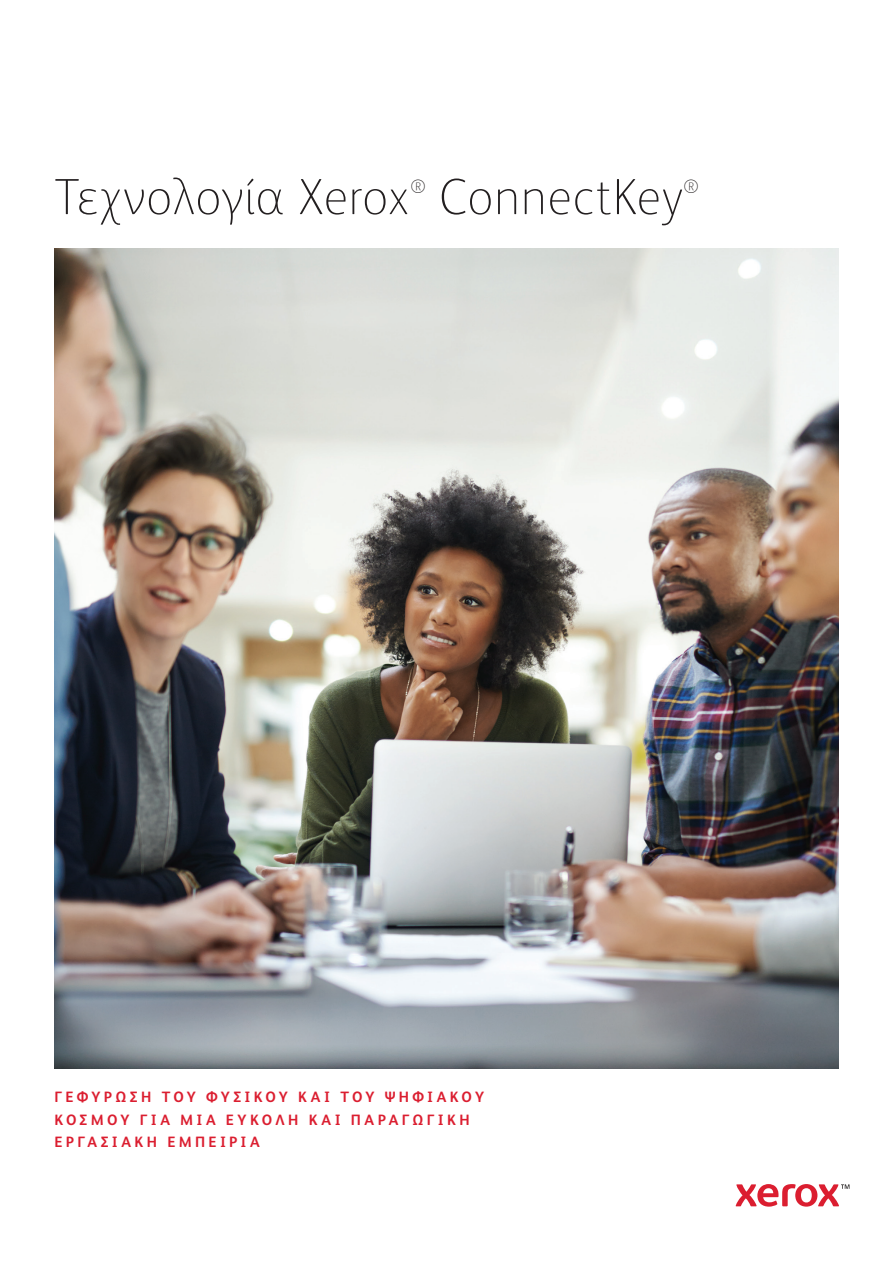
<style>
.page{position:relative;width:893px;height:1263px;background:#fff}
.page>*{position:absolute;margin:0;border:0;box-sizing:border-box;transform-origin:0 0}
.t1{font:100 51px "Xerox Sans";letter-spacing:.015em;color:#231f20}
.t2{font:100 19.2px "Xerox Sans";color:#231f20}
.t3{font:700 15px/22.5px "Xerox Sans";letter-spacing:.22em;color:#db1e30}
</style>
<div class="page">
<img style="left:54px;top:248px;width:785px;height:820px">
<svg style="left:736px;top:1184px;width:113px;height:22px"></svg>
<h1 class="t1" style="left:54px;top:163px;width:357px">Τεχνολογία Xerox</h1>
<p class="t2" style="left:410px;top:173px;width:17px">®</p>
<h1 class="t1" style="left:439px;top:163px;width:246px">ConnectKey</h1>
<p class="t2" style="left:684px;top:173px;width:17px">®</p>
<p class="t3" style="left:54px;top:1085px;width:431px">ΓΕΦΎΡΩΣΗ ΤΟΥ ΦΥΣΙΚΟΎ ΚΑΙ ΤΟΥ ΨΗΦΙΑΚΟΎ<br>ΚΌΣΜΟΥ ΓΙΑ ΜΙΑ ΕΎΚΟΛΗ ΚΑΙ ΠΑΡΑΓΩΓΙΚΗ<br>ΕΡΓΑΣΙΑΚΉ ΕΜΠΕΙΡΊ Α</p>
</div>
